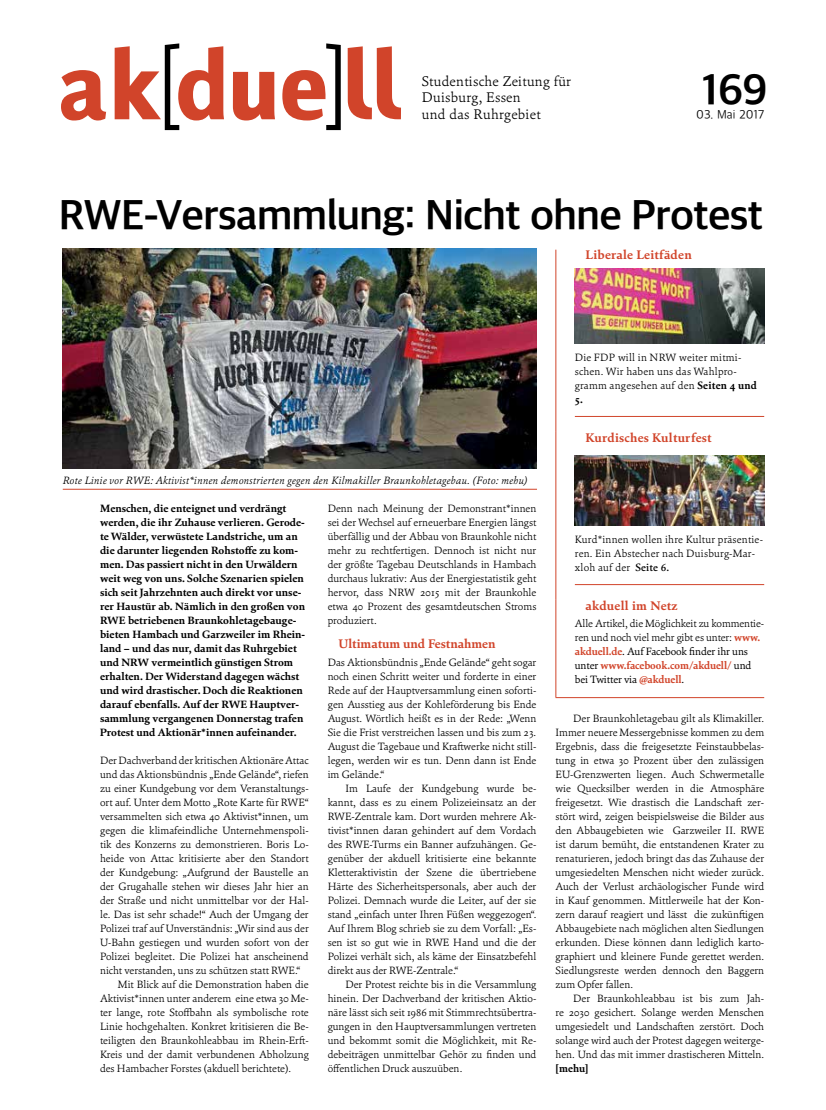
<style>
.page{position:relative;width:826px;height:1110px;background:#fff}
.page>*{position:absolute;margin:0;border:0;box-sizing:border-box;transform-origin:0 0}
.t1{font:94.75px "Akduell 03";letter-spacing:-.005em;color:#d1442a}
.t2{font:700 43.75px "Akduell Apple SD Gothic Neo";color:#000}
.t3{font:700 42.5px "Akduell Apple SD Gothic Neo";letter-spacing:-.025em;color:#000}
.t4{font:300 14px/16.8px "Cala";letter-spacing:.02em;color:#000}
.t5{font:700 12.5px "Cala";letter-spacing:.02em;color:#d1442a}
.t6{font:700 12.5px "Cala";color:#d1442a}
.t7{font:300 12.5px "Akduell Apple SD Gothic Neo";letter-spacing:.01em;color:#000}
.t8{font:300 10.62px/14px "Cala";color:#000;text-align:justify}
.t9{font:700 10.62px/14px "Cala";color:#000}
.t10{font:300 10.62px/14px "Cala";letter-spacing:.02em;color:#000}
.t11{font:italic 300 10.62px "Cala";letter-spacing:.02em;color:#000}
.s1{color:#000}
.s2{font-weight:700}
.s3{font-weight:500}
.s4{font-weight:700;color:#d1442a}
.s5{font-weight:400}
</style>
<div class="page">
<hr style="left:555px;top:249px;width:1px;height:182px;background:#d1442a">
<hr style="left:555px;top:431px;width:1px;height:168px;background:#d1442a">
<hr style="left:555px;top:599px;width:1px;height:98px;background:#d1442a">
<hr style="left:555px;top:697px;width:209px;height:1px;background:#d1442a">
<img style="left:575px;top:268px;width:189px;height:75px">
<hr style="left:575px;top:416px;width:189px;height:1px;background:#d1442a">
<img style="left:575px;top:455px;width:189px;height:70px">
<hr style="left:575px;top:584px;width:189px;height:1px;background:#d1442a">
<img style="left:63px;top:249px;width:473px;height:219px">
<hr style="left:63px;top:489px;width:474px;height:1px;background:#d1442a">
<h1 class="t1" style="left:55px;top:43px;width:348px">ak<span class="s1">[</span>due<span class="s1">]</span>ll</h1>
<h3 class="t4" style="left:422px;top:72px;width:151px">Studentische Zeitung für<br>Duisburg, Essen<br>und das Ruhrgebiet</h3>
<h2 class="t2" style="left:702px;top:59px;width:67px">169</h2>
<p class="t7" style="left:696px;top:106px;width:69px">03. Mai 2017</p>
<h3 class="t3" style="left:58px;top:186px;width:706px">RWE-Versammlung: Nicht ohne Protest</h3>
<p class="t5" style="left:585px;top:247px;width:108px">Liberale Leitfäden</p>
<p class="t11" style="left:63px;top:473px;width:466px">Rote Linie vor RWE: Aktivist*innen demonstrierten gegen den Kilmakiller Braunkohletagebau. (Foto: mehu)</p>
<p class="t9" style="left:100px;top:501px;width:207px">Menschen, die enteignet und verdrängt werden, die ihr Zuhause verlieren. Gerode&shy;te Wälder, verwüstete Landstriche, um an die darunter liegenden Rohstoffe zu kom&shy;men. Das passiert nicht in den Urwäldern weit weg von uns. Solche Szenarien spielen sich seit Jahrzehnten auch direkt vor unse&shy;rer Haustür ab. Nämlich in den großen von RWE betriebenen Braunkohletagebauge&shy;bieten Hambach und Garzweiler im Rhein&shy;land – und das nur, damit das Ruhrgebiet und NRW vermeintlich günstigen Strom erhalten. Der Widerstand dagegen wächst und wird drastischer. Doch die Reaktionen darauf ebenfalls. Auf der RWE Hauptver&shy;sammlung vergangenen Donnerstag trafen Protest und Aktionär*innen aufeinander.</p>
<p class="t8" style="left:100px;top:753px;width:210px">Der Dachverband der kritischen Aktionäre Attac</p>
<p class="t8" style="left:100px;top:767px;width:210px">und das Aktionsbündnis „Ende Gelände“, riefen</p>
<p class="t8" style="left:100px;top:781px;width:210px">zu einer Kundgebung vor dem Veranstaltungs-</p>
<p class="t8" style="left:100px;top:795px;width:210px">ort auf. Unter dem Motto „Rote Karte für RWE“</p>
<p class="t8" style="left:100px;top:809px;width:210px">versammelten sich etwa 40 Aktivist*innen, um</p>
<p class="t8" style="left:100px;top:823px;width:210px">gegen die klimafeindliche Unternehmenspoli-</p>
<p class="t8" style="left:100px;top:837px;width:210px">tik des Konzerns zu demonstrieren. Boris Lo-</p>
<p class="t8" style="left:100px;top:851px;width:210px">heide von Attac kritisierte aber den Standort</p>
<p class="t8" style="left:100px;top:865px;width:210px">der Kundgebung: „Aufgrund der Baustelle an</p>
<p class="t8" style="left:100px;top:879px;width:210px">der Grugahalle stehen wir dieses Jahr hier an</p>
<p class="t8" style="left:100px;top:893px;width:210px">der Straße und nicht unmittelbar vor der Hal-</p>
<p class="t8" style="left:100px;top:907px;width:210px">le. Das ist sehr schade!“ Auch der Umgang der</p>
<p class="t8" style="left:100px;top:921px;width:210px">Polizei traf auf Unverständnis: „Wir sind aus der</p>
<p class="t8" style="left:100px;top:935px;width:210px">U-Bahn gestiegen und wurden sofort von der</p>
<p class="t8" style="left:100px;top:949px;width:210px">Polizei begleitet. Die Polizei hat anscheinend</p>
<p class="t8" style="left:100px;top:963px;width:202px">nicht verstanden, uns zu schützen statt RWE.“</p>
<p class="t8" style="left:118px;top:977px;width:192px">Mit Blick auf die Demonstration haben die</p>
<p class="t8" style="left:100px;top:991px;width:210px">Aktivist*innen unter anderem eine etwa 30 Me-</p>
<p class="t8" style="left:100px;top:1005px;width:210px">ter lange, rote Stoffbahn als symbolische rote</p>
<p class="t8" style="left:100px;top:1019px;width:210px">Linie hochgehalten. Konkret kritisieren die Be-</p>
<p class="t8" style="left:100px;top:1033px;width:210px">teiligten den Braunkohleabbau im Rhein-Erft-</p>
<p class="t8" style="left:100px;top:1047px;width:210px">Kreis und der damit verbundenen Abholzung</p>
<p class="t8" style="left:100px;top:1061px;width:192px">des Hambacher Forstes (akduell berichtete).</p>
<p class="t8" style="left:328px;top:501px;width:210px">Denn nach Meinung der Demonstrant*innen sei der Wechsel auf erneuerbare Energien längst überfällig und der Abbau von Braunkohle nicht mehr zu rechtfertigen. Dennoch ist nicht nur der größte Tagebau Deutschlands in Hambach durchaus lukrativ: Aus der Energiestatistik geht hervor, dass NRW 2015 mit der Braunkohle etwa 40 Prozent des gesamtdeutschen Stroms produziert.</p>
<p class="t6" style="left:338px;top:636px;width:159px">Ultimatum und Festnahmen</p>
<p class="t8" style="left:328px;top:655px;width:210px">Das Aktionsbündnis „Ende Gelände“ geht sogar noch einen Schritt weiter und forderte in einer Rede auf der Hauptversammlung einen soforti&shy;gen Ausstieg aus der Kohleförderung bis Ende August. Wörtlich heißt es in der Rede: „Wenn Sie die Frist verstreichen lassen und bis zum 23.<br>August die Tagebaue und Kraftwerke nicht still&shy;legen, werden wir es tun. Denn dann ist Ende im Gelände.“</p>
<p class="t8" style="left:328px;top:781px;width:210px;text-indent:18px">Im Laufe der Kundgebung wurde be&shy;kannt, dass es zu einem Polizeieinsatz an der RWE-Zentrale kam. Dort wurden mehrere Ak&shy;tivist*innen daran gehindert auf dem Vordach des RWE-Turms ein Banner aufzuhängen. Ge&shy;genüber der akduell kritisierte eine bekannte Kletteraktivistin der Szene die übertriebene Härte des Sicherheitspersonals, aber auch der Polizei. Demnach wurde die Leiter, auf der sie stand „einfach unter Ihren Füßen weggezogen“.<br>Auf Ihrem Blog schrieb sie zu dem Vorfall: „Es&shy;sen ist so gut wie in RWE Hand und die der Polizei verhält sich, als käme der Einsatzbefehl direkt aus der RWE-Zentrale.“</p>
<p class="t8" style="left:328px;top:977px;width:210px;text-indent:18px">Der Protest reichte bis in die Versammlung hinein. Der Dachverband der kritischen Aktio&shy;näre lässt sich seit 1986 mit Stimmrechtsübertra&shy;gungen in den Hauptversammlungen vertreten und bekommt somit die Möglichkeit, mit Re&shy;debeiträgen unmittelbar Gehör zu finden und öffentlichen Druck auszuüben.</p>
<p class="t10" style="left:575px;top:350px;width:184px">Die FDP will in NRW weiter mitmi&shy;schen. Wir haben uns das Wahlpro&shy;gramm angesehen auf den <span class="s2">Seiten 4 und<br>5.</span></p>
<p class="t5" style="left:585px;top:429px;width:128px">Kurdisches Kulturfest</p>
<p class="t10" style="left:575px;top:532px;width:190px">Kurd*innen wollen ihre Kultur präsentie&shy;ren. Ein Abstecher nach Duisburg-Mar&shy;xloh auf der <span class="s3">Seite 6.</span></p>
<p class="t5" style="left:585px;top:597px;width:94px">akduell im Netz</p>
<p class="t8" style="left:575px;top:616px;width:191px;text-align:left">Alle Artikel, die Möglichkeit zu kommentie&shy;ren und noch viel mehr gibt es unter: <span class="s4">www. akduell.de</span><span class="s5">. Auf Facebook finder ihr uns unter</span> <span class="s4">www.facebook.com/akduell/</span> <span class="s5">und bei Twitter via</span> <span class="s4">@akduell</span><span class="s5">.</span></p>
<p class="t8" style="left:555px;top:711px;width:210px;text-indent:18px">Der Braunkohletagebau gilt als Klimakiller.<br>Immer neuere Messergebnisse kommen zu dem Ergebnis, dass die freigesetzte Feinstaubbelas&shy;tung in etwa 30 Prozent über den zulässigen EU-Grenzwerten liegen. Auch Schwermetalle wie Quecksilber werden in die Atmosphäre freigesetzt. Wie drastisch die Landschaft zer&shy;stört wird, zeigen beispielsweise die Bilder aus den Abbaugebieten wie Garzweiler II. RWE ist darum bemüht, die entstandenen Krater zu renaturieren, jedoch bringt das das Zuhause der umgesiedelten Menschen nicht wieder zurück.<br>Auch der Verlust archäologischer Funde wird in Kauf genommen. Mittlerweile hat der Kon&shy;zern darauf reagiert und lässt die zukünftigen Abbaugebiete nach möglichen alten Siedlungen erkunden. Diese können dann lediglich karto&shy;graphiert und kleinere Funde gerettet werden.<br>Siedlungsreste werden dennoch den Baggern zum Opfer fallen.</p>
<p class="t8" style="left:555px;top:991px;width:210px;text-indent:18px">Der Braunkohleabbau ist bis zum Jah&shy;re 2030 gesichert. Solange werden Menschen umgesiedelt und Landschaften zerstört. Doch solange wird auch der Protest dagegen weiterge&shy;hen. Und das mit immer drastischeren Mitteln.</p>
<p class="t9" style="left:555px;top:1061px;width:34px">[mehu]</p>
</div>
